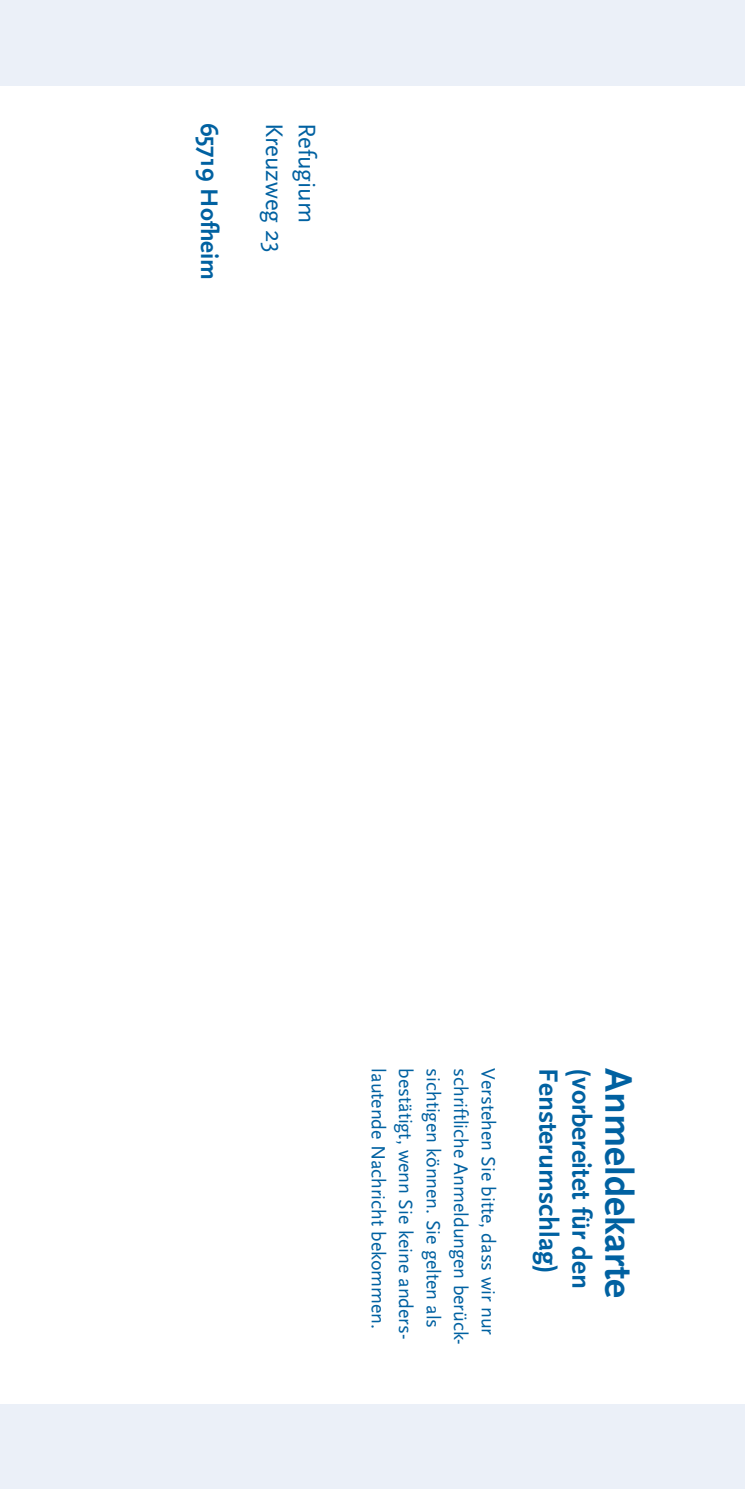
<style>
.page{position:relative;width:745px;height:1489px;background:#fff}
.page>*{position:absolute;margin:0;border:0;box-sizing:border-box;transform-origin:0 0}
.t1{font:700 40px "Mtud Scala Sans";color:#0061a1}
.t2{font:700 27.5px "Mtud Scala Sans";color:#0061a1}
.t3{font:25px "Mtud Scala Sans";color:#0061a1}
.t4{font:700 25px "Mtud Scala Sans";color:#0061a1}
.t5{font:20px "Mtud Scala Sans";letter-spacing:-.005em;color:#0061a1}
</style>
<div class="page">
<div style="left:0;top:1403px;width:744px;height:85px;background:#ebf0f8"></div>
<div style="left:0;top:0;width:744px;height:85px;background:#ebf0f8"></div>
<p class="t4" style="left:222px;top:122px;width:159px;rotate:90deg">65719 Hofheim</p>
<p class="t3" style="left:288px;top:122px;width:132px;rotate:90deg">Kreuzweg 23</p>
<p class="t3" style="left:320px;top:122px;width:102px;rotate:90deg">Refugium</p>
<p class="t5" style="left:416px;top:1068px;width:272px;rotate:90deg">bestätigt, wenn Sie keine anders-</p>
<p class="t5" style="left:444px;top:1068px;width:261px;rotate:90deg">sichtigen können. Sie gelten als</p>
<p class="t5" style="left:471px;top:1068px;width:278px;rotate:90deg">schriftliche Anmeldungen berück-</p>
<p class="t5" style="left:499px;top:1068px;width:268px;rotate:90deg">Verstehen Sie bitte, dass wir nur</p>
<p class="t2" style="left:562px;top:1068px;width:206px;rotate:90deg">Fensterumschlag)</p>
<p class="t2" style="left:595px;top:1068px;width:222px;rotate:90deg">(vorbereitet für den</p>
<p class="t1" style="left:639px;top:1068px;width:231px;rotate:90deg">Anmeldekarte</p>
<p class="t5" style="left:389px;top:1068px;width:262px;rotate:90deg">lautende Nachricht bekommen.</p>
</div>
